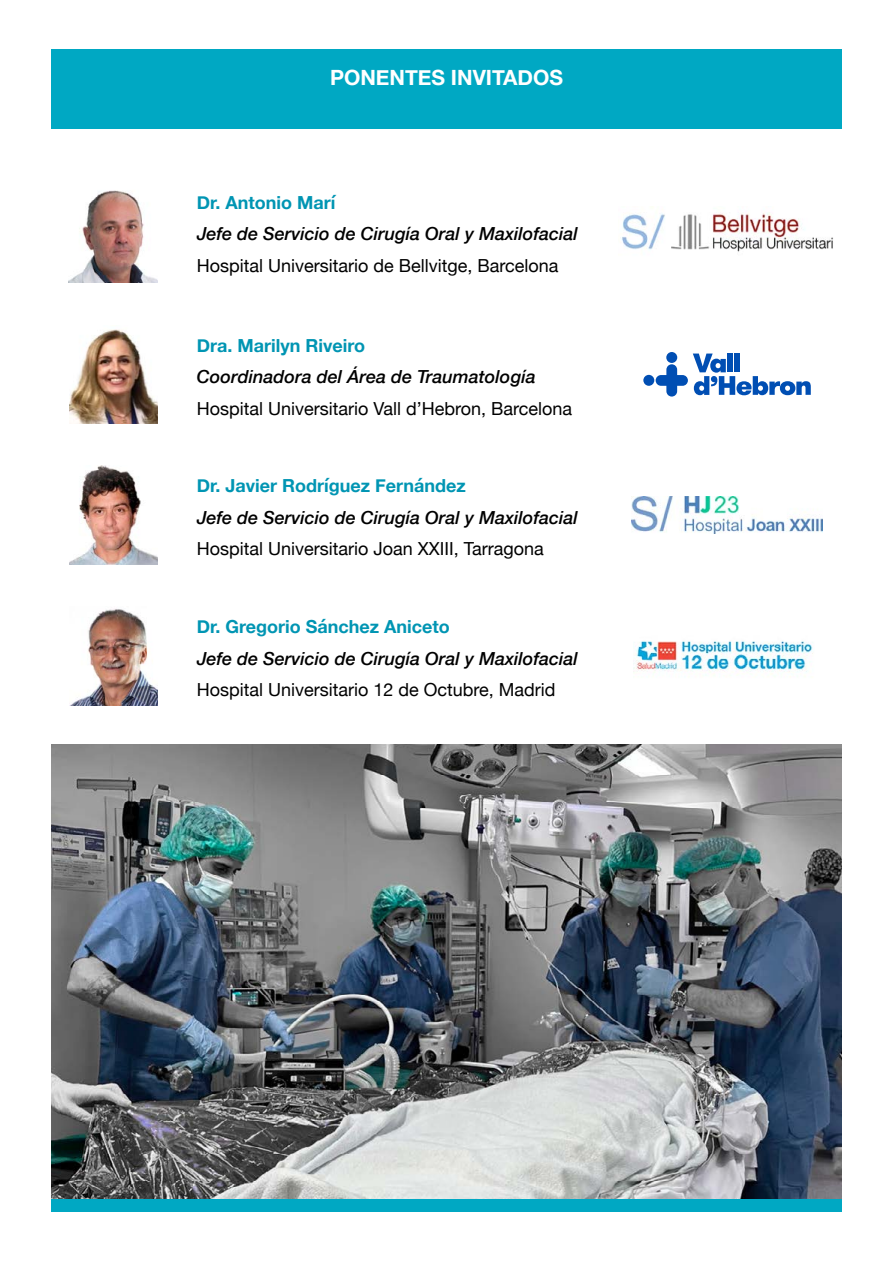
<style>
.page{position:relative;width:893px;height:1263px;background:#fff}
.page>*{position:absolute;margin:0;border:0;box-sizing:border-box;transform-origin:0 0}
.t1{font:700 21px "Helvetica Neue";color:#fff}
.t2{font:18px "Helvetica Neue";color:#000}
.t3{font:italic 500 18px "Helvetica Neue";color:#000}
.t4{font:700 18px "Helvetica Neue";color:#0095b3}
</style>
<div class="page">
<img style="left:51px;top:744px;width:791px;height:455px">
<img style="left:69px;top:190px;width:89px;height:93px">
<img style="left:621px;top:213px;width:212px;height:39px">
<img style="left:69px;top:329px;width:88px;height:94px">
<div style="left:666px;top:352px;width:11px;height:11px;background:#004eb3;border-radius:50%"></div>
<div style="left:643px;top:375px;width:11px;height:11px;background:#004eb3;border-radius:50%"></div>
<svg style="left:656px;top:354px;width:155px;height:43px"></svg>
<img style="left:69px;top:466px;width:88px;height:98px">
<img style="left:631px;top:496px;width:192px;height:38px">
<img style="left:70px;top:609px;width:87px;height:96px">
<img style="left:633px;top:641px;width:180px;height:36px">
<div style="left:51px;top:49px;width:791px;height:79px;background:#00a8c3"></div>
<div style="left:51px;top:1199px;width:791px;height:13px;background:#00a8c3"></div>
<p class="t1" style="left:330px;top:61px;width:234px">PONENTES INVITADOS</p>
<p class="t4" style="left:197px;top:188px;width:140px">Dr. Antonio Marí</p>
<p class="t3" style="left:197px;top:219px;width:382px">Jefe de Servicio de Cirugía Oral y Maxilofacial</p>
<p class="t2" style="left:197px;top:252px;width:363px">Hospital Universitario de Bellvitge, Barcelona</p>
<p class="t4" style="left:197px;top:331px;width:170px">Dra. Marilyn Riveiro</p>
<p class="t3" style="left:197px;top:361px;width:340px">Coordinadora del Área de Traumatología</p>
<p class="t2" style="left:197px;top:395px;width:377px">Hospital Universitario Vall d’Hebron, Barcelona</p>
<p class="t4" style="left:197px;top:472px;width:271px">Dr. Javier Rodríguez Fernández</p>
<p class="t3" style="left:197px;top:502px;width:382px">Jefe de Servicio de Cirugía Oral y Maxilofacial</p>
<p class="t2" style="left:197px;top:536px;width:348px">Hospital Universitario Joan XXIII, Tarragona</p>
<p class="t4" style="left:197px;top:613px;width:255px">Dr. Gregorio Sánchez Aniceto</p>
<p class="t3" style="left:197px;top:643px;width:382px">Jefe de Servicio de Cirugía Oral y Maxilofacial</p>
<p class="t2" style="left:197px;top:677px;width:360px">Hospital Universitario 12 de Octubre, Madrid</p>
</div>
